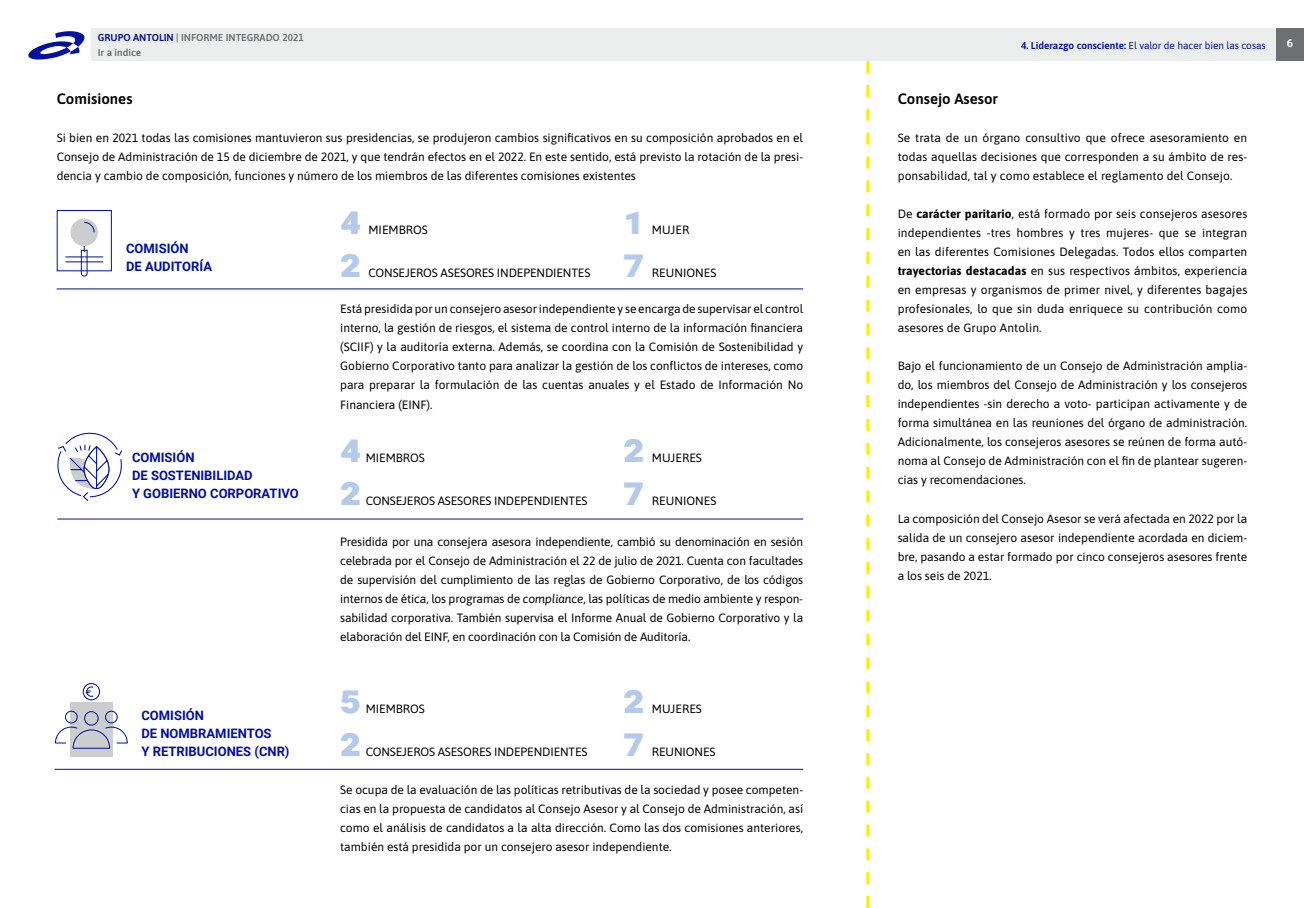
<style>
.page{position:relative;width:1304px;height:908px;background:#fff}
.page>*{position:absolute;margin:0;border:0;box-sizing:border-box;transform-origin:0 0}
.t1{font:900 40px "Roboto";color:#b5caea}
.t2{font:600 15px "Asap";color:#000}
.t3{font:700 13px/18px "Roboto";color:#00109f}
.t4{font:12px/19px "Asap";color:#000;text-align:justify}
.t5{font:700 11px "Roboto";color:#fff}
.t6{font:10px "Asap";color:#00109f}
.t7{font:600 10px/15px "Asap";color:#6e7171}
.s1{color:#00109f}
.s2{font-style:italic}
.s3{font-weight:600}
.s4{font-weight:700}
</style>
<div class="page">
<hr style="left:57px;top:288px;width:746px;height:1px;background:#00109f">
<div style="left:57px;top:210px;width:55px;height:61px;border:1px solid #00109f"></div>
<hr style="left:65px;top:256px;width:38px;height:1px;background:#00109f">
<hr style="left:65px;top:261px;width:38px;height:1px;background:#00109f">
<div style="left:70px;top:218px;width:28px;height:28px;background:#cbcdce;border-radius:50%"></div>
<svg style="left:84px;top:221px;width:11px;height:12px"></svg>
<svg style="left:80px;top:246px;width:8px;height:31px"></svg>
<hr style="left:57px;top:518px;width:746px;height:1px;background:#00109f">
<svg style="left:57px;top:432px;width:65px;height:69px"></svg>
<hr style="left:55px;top:768px;width:748px;height:1px;background:#00109f">
<div style="left:70px;top:701px;width:43px;height:55px;background:#cbcdce"></div>
<div style="left:105px;top:710px;width:13px;height:13px;border:1px solid #00109f;border-radius:50%"></div>
<div style="left:84px;top:710px;width:15px;height:15px;border:1px solid #00109f;border-radius:50%"></div>
<div style="left:65px;top:710px;width:13px;height:13px;border:1px solid #00109f;border-radius:50%"></div>
<svg style="left:55px;top:725px;width:73px;height:23px"></svg>
<div style="left:83px;top:682px;width:17px;height:18px;border:1px solid #00109f;border-radius:50%"></div>
<svg style="left:86px;top:685px;width:8px;height:12px"></svg>
<svg style="left:866px;top:61px;width:3px;height:846px"></svg>
<div style="left:1276px;top:28px;width:28px;height:33px;background:#6e7171"></div>
<div style="left:91px;top:28px;width:1185px;height:33px;background:#eceeee"></div>
<svg style="left:28px;top:31px;width:57px;height:29px"></svg>
<p class="t7" style="left:98px;top:30px;width:207px"><span class="s1">GRUPO ANTOLIN</span> | INFORME INTEGRADO 2021<br>Ir a índice</p>
<p class="t2" style="left:57px;top:88px;width:77px">Comisiones</p>
<p class="t4" style="left:57px;top:128px;width:748px">Si bien en 2021 todas las comisiones mantuvieron sus presidencias, se produjeron cambios significativos en su composición aprobados en el Consejo de Administración de 15 de diciembre de 2021, y que tendrán efectos en el 2022. En este sentido, está previsto la rotación de la presi&shy;dencia y cambio de composición, funciones y número de los miembros de las diferentes comisiones existentes</p>
<p class="t3" style="left:126px;top:239px;width:88px">COMISIÓN<br>DE AUDITORÍA</p>
<p class="t3" style="left:132px;top:447px;width:168px">COMISIÓN<br>DE SOSTENIBILIDAD<br>Y GOBIERNO CORPORATIVO</p>
<p class="t3" style="left:141px;top:706px;width:150px">COMISIÓN<br>DE NOMBRAMIENTOS<br>Y RETRIBUCIONES (CNR)</p>
<h1 class="t1" style="left:340px;top:192px;width:22px">4</h1>
<h1 class="t1" style="left:340px;top:235px;width:22px">2</h1>
<p class="t4" style="left:369px;top:219px;width:61px">MIEMBROS</p>
<p class="t4" style="left:369px;top:263px;width:223px">CONSEJEROS ASESORES INDEPENDIENTES</p>
<h1 class="t1" style="left:624px;top:192px;width:22px">1</h1>
<h1 class="t1" style="left:624px;top:235px;width:22px">7</h1>
<p class="t4" style="left:652px;top:219px;width:39px">MUJER</p>
<p class="t4" style="left:652px;top:263px;width:66px">REUNIONES</p>
<p class="t4" style="left:340px;top:299px;width:465px">Está presidida por un consejero asesor independiente y se encarga de supervisar el control interno, la gestión de riesgos, el sistema de control interno de la información financiera (SCIIF) y la auditoría externa. Además, se coordina con la Comisión de Sostenibilidad y Gobierno Corporativo tanto para analizar la gestión de los conflictos de intereses, como para preparar la formulación de las cuentas anuales y el Estado de Información No Financiera (EINF).</p>
<h1 class="t1" style="left:340px;top:419px;width:22px">4</h1>
<p class="t4" style="left:366px;top:447px;width:61px">MIEMBROS</p>
<h1 class="t1" style="left:624px;top:419px;width:22px">2</h1>
<p class="t4" style="left:652px;top:447px;width:51px">MUJERES</p>
<h1 class="t1" style="left:340px;top:462px;width:22px">2</h1>
<p class="t4" style="left:366px;top:490px;width:223px">CONSEJEROS ASESORES INDEPENDIENTES</p>
<h1 class="t1" style="left:624px;top:462px;width:22px">7</h1>
<p class="t4" style="left:652px;top:490px;width:66px">REUNIONES</p>
<p class="t4" style="left:340px;top:531px;width:465px">Presidida por una consejera asesora independiente, cambió su denominación en sesión celebrada por el Consejo de Administración el 22 de julio de 2021. Cuenta con facultades de supervisión del cumplimiento de las reglas de Gobierno Corporativo, de los códigos internos de ética, los programas de <span class="s2">compliance</span>, las políticas de medio ambiente y respon&shy;sabilidad corporativa. También supervisa el Informe Anual de Gobierno Corporativo y la elaboración del EINF, en coordinación con la Comisión de Auditoría.</p>
<h1 class="t1" style="left:340px;top:670px;width:22px">5</h1>
<p class="t4" style="left:366px;top:698px;width:61px">MIEMBROS</p>
<h1 class="t1" style="left:624px;top:670px;width:22px">2</h1>
<p class="t4" style="left:652px;top:698px;width:51px">MUJERES</p>
<h1 class="t1" style="left:340px;top:713px;width:22px">2</h1>
<h1 class="t1" style="left:624px;top:713px;width:22px">7</h1>
<p class="t4" style="left:652px;top:741px;width:65px">REUNIONES</p>
<p class="t4" style="left:340px;top:779px;width:465px">Se ocupa de la evaluación de las políticas retributivas de la sociedad y posee competen&shy;cias en la propuesta de candidatos al Consejo Asesor y al Consejo de Administración, así como el análisis de candidatos a la alta dirección. Como las dos comisiones anteriores, también está presidida por un consejero asesor independiente.</p>
<p class="t4" style="left:366px;top:741px;width:223px">CONSEJEROS ASESORES INDEPENDIENTES</p>
<p class="t6" style="left:1021px;top:38px;width:246px"><span class="s3">4. Liderazgo consciente:</span> El valor de hacer bien las cosas</p>
<p class="t5" style="left:1287px;top:36px;width:8px">6</p>
<p class="t2" style="left:898px;top:88px;width:102px">Consejo Asesor</p>
<p class="t4" style="left:898px;top:128px;width:351px">Se trata de un órgano consultivo que ofrece asesoramiento en todas aquellas decisiones que corresponden a su ámbito de res&shy;ponsabilidad, tal y como establece el reglamento del Consejo.</p>
<p class="t4" style="left:898px;top:204px;width:351px">De <span class="s4">carácter paritario</span>, está formado por seis consejeros asesores independientes -tres hombres y tres mujeres- que se integran en las diferentes Comisiones Delegadas. Todos ellos comparten <span class="s4">trayectorias destacadas</span> en sus respectivos ámbitos, experiencia en empresas y organismos de primer nivel, y diferentes bagajes profesionales, lo que sin duda enriquece su contribución como asesores de Grupo Antolin.</p>
<p class="t4" style="left:898px;top:356px;width:351px">Bajo el funcionamiento de un Consejo de Administración amplia&shy;do, los miembros del Consejo de Administración y los consejeros independientes -sin derecho a voto- participan activamente y de forma simultánea en las reuniones del órgano de administración.<br>Adicionalmente, los consejeros asesores se reúnen de forma autó&shy;noma al Consejo de Administración con el fin de plantear sugeren&shy;cias y recomendaciones.</p>
<p class="t4" style="left:898px;top:508px;width:351px">La composición del Consejo Asesor se verá afectada en 2022 por la salida de un consejero asesor independiente acordada en diciem&shy;bre, pasando a estar formado por cinco consejeros asesores frente a los seis de 2021.</p>
</div>
